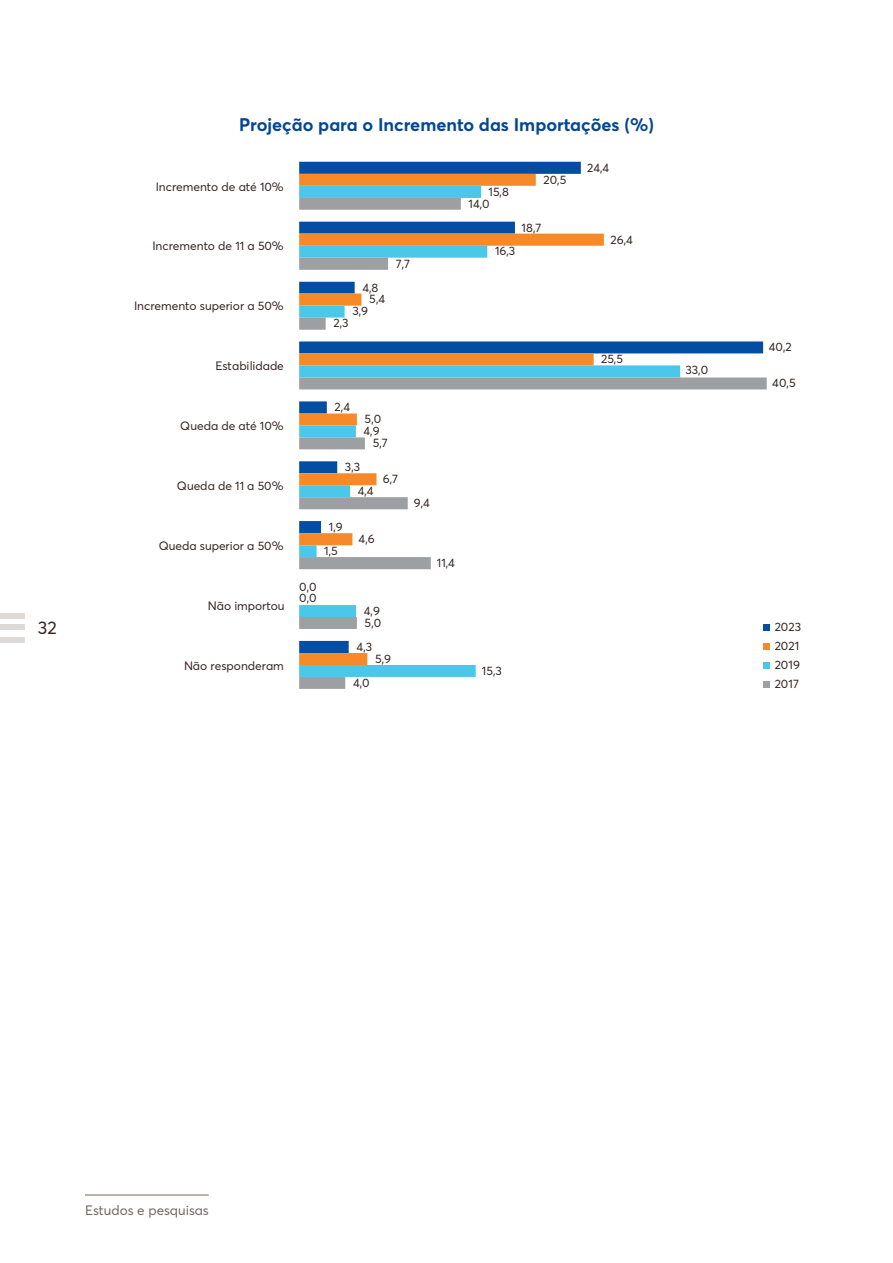
<style>
.page{position:relative;width:893px;height:1263px;background:#fff}
.page>*{position:absolute;margin:0;border:0;box-sizing:border-box;transform-origin:0 0}
.t1{font:700 18px "Averta";color:#034694}
.t2{font:18px "Averta";color:#342622}
.t3{font:13.5px "Averta";color:#736763}
.t4{font:12px/19px "Averta";color:#342622}
</style>
<div class="page">
<div style="left:0;top:613px;width:25px;height:5px;background:#dedad8"></div>
<div style="left:0;top:625px;width:25px;height:5px;background:#dedad8"></div>
<div style="left:0;top:637px;width:25px;height:5px;background:#dedad8"></div>
<hr style="left:85px;top:1195px;width:124px;height:1px;background:#736763">
<div style="left:763px;top:625px;width:7px;height:6px;background:#034ea2"></div>
<div style="left:763px;top:644px;width:7px;height:6px;background:#f68928"></div>
<div style="left:763px;top:663px;width:7px;height:6px;background:#4ac7e9"></div>
<div style="left:763px;top:682px;width:7px;height:6px;background:#9d9fa2"></div>
<svg style="left:299px;top:162px;width:282px;height:12px;background:#0850a1"></svg>
<svg style="left:299px;top:174px;width:237px;height:12px;background:#f38b2d"></svg>
<svg style="left:299px;top:186px;width:183px;height:12px;background:#4cc7e8"></svg>
<svg style="left:299px;top:198px;width:468px;height:491px"></svg>
<h1 class="t2" style="left:38px;top:615px;width:20px">32</h1>
<h1 class="t1" style="left:239px;top:113px;width:416px">Projeção para o Incremento das Importações (%)</h1>
<p class="t4" style="left:587px;top:157px;width:24px">24,4</p>
<p class="t4" style="left:156px;top:176px;width:130px">Incremento de até 10%</p>
<p class="t4" style="left:488px;top:182px;width:22px">15,8</p>
<p class="t4" style="left:468px;top:193px;width:23px">14,0</p>
<p class="t4" style="left:543px;top:169px;width:24px">20,5</p>
<p class="t4" style="left:152px;top:236px;width:133px">Incremento de 11 a 50%</p>
<p class="t4" style="left:522px;top:217px;width:21px">18,7</p>
<p class="t4" style="left:495px;top:241px;width:22px">16,3</p>
<p class="t4" style="left:610px;top:229px;width:24px">26,4</p>
<p class="t4" style="left:396px;top:253px;width:16px">7,7</p>
<p class="t4" style="left:362px;top:277px;width:17px">4,8</p>
<p class="t4" style="left:134px;top:296px;width:151px">Incremento superior a 50%</p>
<p class="t4" style="left:369px;top:289px;width:17px">5,4</p>
<p class="t4" style="left:352px;top:301px;width:17px">3,9</p>
<p class="t4" style="left:333px;top:313px;width:16px">2,3</p>
<p class="t4" style="left:216px;top:356px;width:70px">Estabilidade</p>
<p class="t4" style="left:601px;top:349px;width:23px">25,5</p>
<p class="t4" style="left:335px;top:397px;width:17px">2,4</p>
<p class="t4" style="left:180px;top:416px;width:105px">Queda de até 10%</p>
<p class="t4" style="left:365px;top:409px;width:18px">5,0</p>
<p class="t4" style="left:363px;top:421px;width:18px">4,9</p>
<p class="t4" style="left:373px;top:433px;width:16px">5,7</p>
<p class="t4" style="left:177px;top:476px;width:108px">Queda de 11 a 50%</p>
<p class="t4" style="left:345px;top:457px;width:17px">3,3</p>
<p class="t4" style="left:358px;top:481px;width:17px">4,4</p>
<p class="t4" style="left:383px;top:469px;width:17px">6,7</p>
<p class="t4" style="left:414px;top:493px;width:18px">9,4</p>
<p class="t4" style="left:159px;top:536px;width:127px">Queda superior a 50%</p>
<p class="t4" style="left:329px;top:517px;width:15px">1,9</p>
<p class="t4" style="left:324px;top:541px;width:15px">1,5</p>
<p class="t4" style="left:358px;top:529px;width:18px">4,6</p>
<p class="t4" style="left:437px;top:553px;width:20px">11,4</p>
<p class="t4" style="left:208px;top:596px;width:78px">Não importou</p>
<p class="t4" style="left:299px;top:577px;width:19px">0,0</p>
<p class="t4" style="left:299px;top:588px;width:19px">0,0</p>
<p class="t4" style="left:364px;top:601px;width:18px">4,9</p>
<p class="t4" style="left:365px;top:613px;width:18px">5,0</p>
<p class="t4" style="left:357px;top:637px;width:17px">4,3</p>
<p class="t4" style="left:184px;top:655px;width:101px">Não responderam</p>
<p class="t4" style="left:375px;top:648px;width:18px">5,9</p>
<p class="t4" style="left:482px;top:660px;width:22px">15,3</p>
<p class="t4" style="left:353px;top:673px;width:18px">4,0</p>
<p class="t4" style="left:685px;top:360px;width:24px">33,0</p>
<p class="t4" style="left:769px;top:337px;width:24px">40,2</p>
<p class="t4" style="left:772px;top:373px;width:25px">40,5</p>
<p class="t4" style="left:775px;top:617px;width:28px">2023<br>2021<br>2019<br>2017</p>
<p class="t3" style="left:85px;top:1200px;width:125px">Estudos e pesquisas</p>
</div>
